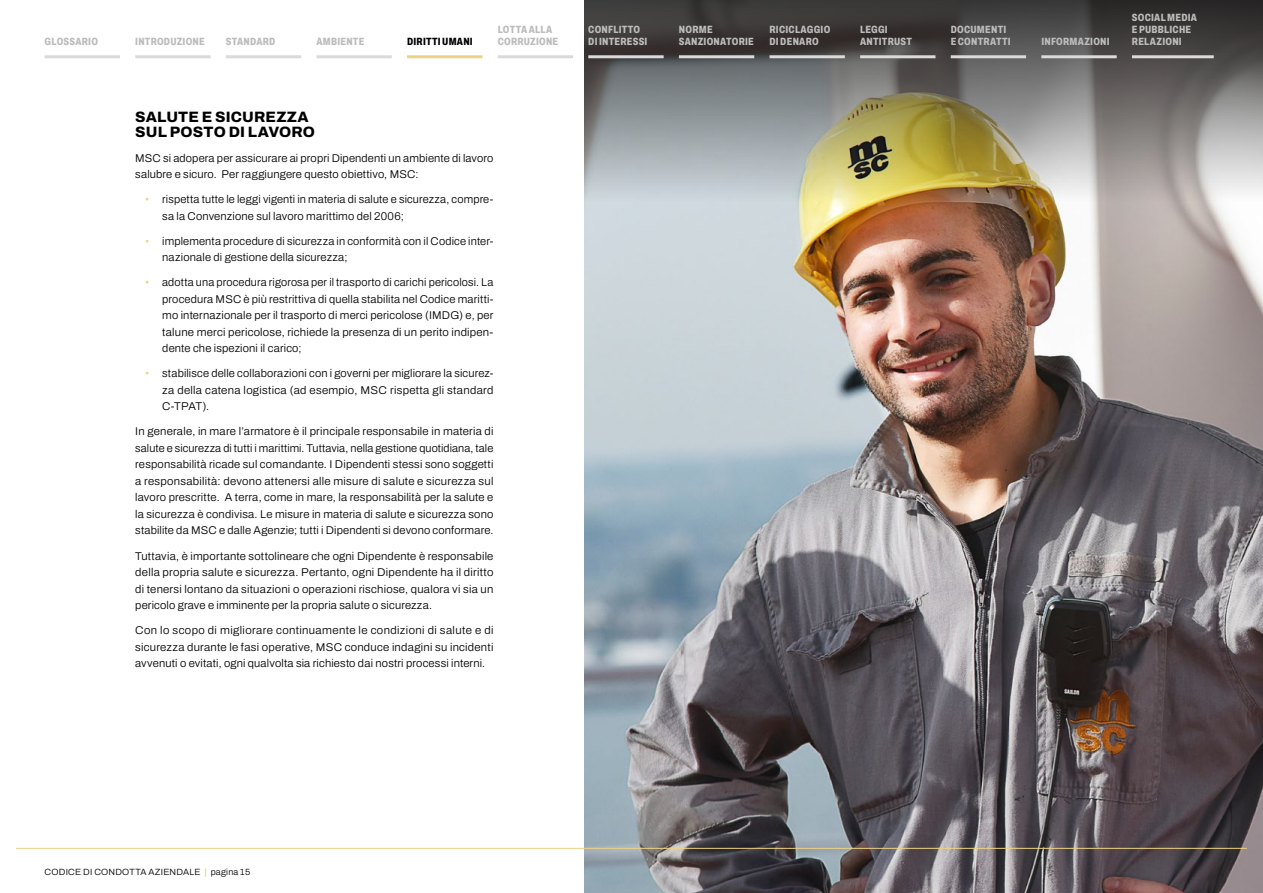
<style>
.page{position:relative;width:1263px;height:893px;background:#fff}
.page>*{position:absolute;margin:0;border:0;box-sizing:border-box;transform-origin:0 0}
.t1{font:800 15px/15px "Archivo";letter-spacing:.01em;color:#000}
.t2{font:300 11.25px/16.5px "Archivo";letter-spacing:.015em;color:#000;text-align:justify}
.t3{font:800 10.5px/12px "Archivo Condensed";letter-spacing:.025em;color:#bcbcbc}
.t4{font:800 10.5px "Archivo Condensed";letter-spacing:.025em;color:#000}
.t5{font:300 9px "Archivo";letter-spacing:.025em;color:#000}
.s1{color:#edd284}
.s2{font-weight:800;color:#edd284}
</style>
<div class="page">
<img style="left:584px;top:201px;width:679px;height:692px">
<img style="left:584px;top:0;width:679px;height:201px">
<hr style="left:16px;top:848px;width:1231px;height:1px;background:#edd284">
<hr style="left:45px;top:55px;width:75px;height:3px;background:#dadada">
<hr style="left:135px;top:55px;width:76px;height:3px;background:#dadada">
<hr style="left:226px;top:55px;width:75px;height:3px;background:#dadada">
<hr style="left:316px;top:55px;width:76px;height:3px;background:#dadada">
<hr style="left:407px;top:55px;width:75px;height:3px;background:#edd284">
<hr style="left:498px;top:55px;width:75px;height:3px;background:#dadada">
<hr style="left:588px;top:55px;width:76px;height:3px;background:#dadada">
<hr style="left:679px;top:55px;width:75px;height:3px;background:#dadada">
<hr style="left:769px;top:55px;width:76px;height:3px;background:#dadada">
<hr style="left:951px;top:55px;width:75px;height:3px;background:#dadada">
<hr style="left:1041px;top:55px;width:76px;height:3px;background:#dadada">
<hr style="left:1132px;top:55px;width:82px;height:3px;background:#dadada">
<hr style="left:860px;top:55px;width:75px;height:3px;background:#dadada">
<p class="t3" style="left:45px;top:35px;width:55px">GLOSSARIO</p>
<p class="t3" style="left:135px;top:35px;width:71px">INTRODUZIONE</p>
<p class="t3" style="left:226px;top:35px;width:51px">STANDARD</p>
<p class="t3" style="left:316px;top:35px;width:49px">AMBIENTE</p>
<p class="t4" style="left:407px;top:33px;width:67px">DIRITTI UMANI</p>
<p class="t3" style="left:498px;top:23px;width:62px">LOTTA ALLA<br>CORRUZIONE</p>
<p class="t3" style="left:588px;top:23px;width:61px">CONFLITTO<br>DI INTERESSI</p>
<p class="t3" style="left:679px;top:23px;width:77px">NORME<br>SANZIONATORIE</p>
<p class="t3" style="left:769px;top:23px;width:62px">RICICLAGGIO<br>DI DENARO</p>
<p class="t3" style="left:951px;top:23px;width:61px">DOCUMENTI<br>E CONTRATTI</p>
<p class="t3" style="left:860px;top:23px;width:53px">LEGGI<br>ANTITRUST</p>
<h1 class="t1" style="left:135px;top:109px;width:181px">SALUTE E SICUREZZA<br>SUL POSTO DI LAVORO</h1>
<p class="t2" style="left:135px;top:150px;width:360px">MSC si adopera per assicurare ai propri Dipendenti un ambiente di lavoro salubre e sicuro. Per raggiungere questo obiettivo, MSC:</p>
<p class="t2" style="left:162px;top:191px;width:333px;text-indent:-17px"><span class="s1">•</span> rispetta tutte le leggi vigenti in materia di salute e sicurezza, compre&shy;sa la Convenzione sul lavoro marittimo del 2006;</p>
<p class="t2" style="left:162px;top:233px;width:333px;text-indent:-17px"><span class="s1">•</span> implementa procedure di sicurezza in conformità con il Codice inter&shy;nazionale di gestione della sicurezza;</p>
<p class="t2" style="left:162px;top:274px;width:333px;text-indent:-17px"><span class="s1">•</span> adotta una procedura rigorosa per il trasporto di carichi pericolosi. La procedura MSC è più restrittiva di quella stabilita nel Codice maritti&shy;mo internazionale per il trasporto di merci pericolose (IMDG) e, per talune merci pericolose, richiede la presenza di un perito indipen&shy;dente che ispezioni il carico;</p>
<p class="t2" style="left:162px;top:365px;width:333px;text-indent:-17px"><span class="s1">•</span> stabilisce delle collaborazioni con i governi per migliorare la sicurez&shy;za della catena logistica (ad esempio, MSC rispetta gli standard C-TPAT).</p>
<p class="t2" style="left:135px;top:423px;width:360px">In generale, in mare l’armatore è il principale responsabile in materia di salute e sicurezza di tutti i marittimi. Tuttavia, nella gestione quotidiana, tale responsabilità ricade sul comandante. I Dipendenti stessi sono soggetti a responsabilità: devono attenersi alle misure di salute e sicurezza sul lavoro prescritte. A terra, come in mare, la responsabilità per la salute e la sicurezza è condivisa. Le misure in materia di salute e sicurezza sono stabilite da MSC e dalle Agenzie; tutti i Dipendenti si devono conformare.</p>
<p class="t2" style="left:135px;top:547px;width:360px">Tuttavia, è importante sottolineare che ogni Dipendente è responsabile della propria salute e sicurezza. Pertanto, ogni Dipendente ha il diritto di tenersi lontano da situazioni o operazioni rischiose, qualora vi sia un pericolo grave e imminente per la propria salute o sicurezza.</p>
<p class="t2" style="left:135px;top:622px;width:360px">Con lo scopo di migliorare continuamente le condizioni di salute e di sicurezza durante le fasi operative, MSC conduce indagini su incidenti avvenuti o evitati, ogni qualvolta sia richiesto dai nostri processi interni.</p>
<p class="t3" style="left:1041px;top:35px;width:70px">INFORMAZIONI</p>
<p class="t3" style="left:1132px;top:11px;width:67px">SOCIAL MEDIA<br>E PUBBLICHE<br>RELAZIONI</p>
<p class="t5" style="left:45px;top:865px;width:207px">CODICE DI CONDOTTA AZIENDALE <span class="s2">|</span> pagina 15</p>
</div>
